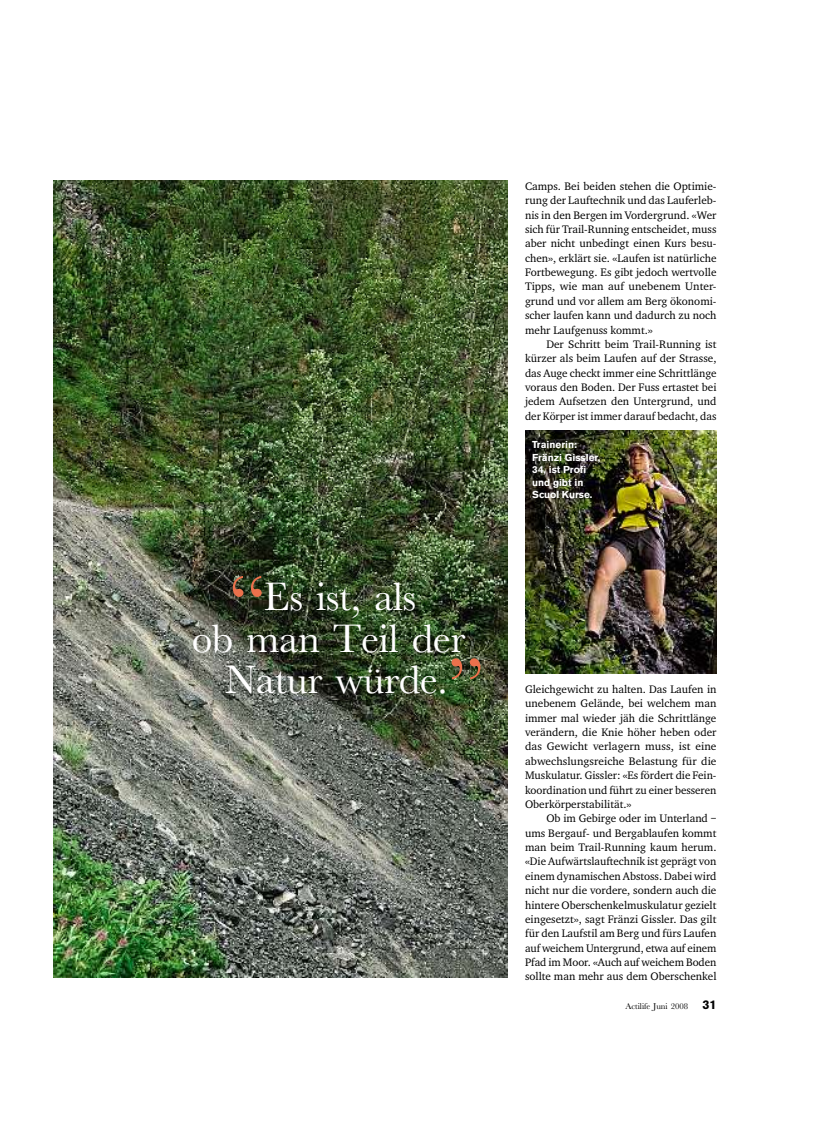
<style>
.page{position:relative;width:830px;height:1134px;background:#fff}
.page>*{position:absolute;margin:0;border:0;box-sizing:border-box;transform-origin:0 0}
.t1{font:41.25px "M Baskerville OV LWPMAB";letter-spacing:-.01em;color:#fff}
.t2{font:11.25px "Charter EF Regular OV MWPMAB";color:#000}
.t3{font:10px/12.5px "Akzidenz Grotesk BE Bold OV KWPMAB";color:#fff}
.t4{font:8.75px "M Baskerville OV LWPMAB";color:#000}
.s1{font-size:82.5px;color:#eb714c}
.s2{font-family:"Akzidenz Grotesk BE Bold OV KWPMAB";font-size:12.5px}
</style>
<div class="page">
<img style="left:53px;top:181px;width:454px;height:796px">
<img style="left:525px;top:430px;width:191px;height:243px">
<p class="t1" style="left:227px;top:573px;width:190px"><span class="s1">“</span>Es ist, als</p>
<p class="t1" style="left:191px;top:615px;width:275px">ob man Teil der</p>
<p class="t1" style="left:225px;top:656px;width:261px">Natur würde.<span class="s1">”</span></p>
<p class="t2" style="left:525px;top:179px;width:193px">Camps. Bei beiden stehen die Optimie-</p>
<p class="t2" style="left:525px;top:194px;width:193px">rung der Lauftechnik und das Lauferleb-</p>
<p class="t2" style="left:525px;top:208px;width:193px">nis in den Bergen im Vordergrund. «Wer</p>
<p class="t2" style="left:525px;top:222px;width:193px">sich für Trail-Running entscheidet, muss</p>
<p class="t2" style="left:525px;top:237px;width:193px">aber nicht unbedingt einen Kurs besu-</p>
<p class="t2" style="left:525px;top:251px;width:193px">chen», erklärt sie. «Laufen ist natürliche</p>
<p class="t2" style="left:525px;top:266px;width:193px">Fortbewegung. Es gibt jedoch wertvolle</p>
<p class="t2" style="left:525px;top:280px;width:193px">Tipps, wie man auf unebenem Unter-</p>
<p class="t2" style="left:525px;top:294px;width:193px">grund und vor allem am Berg ökonomi-</p>
<p class="t2" style="left:525px;top:309px;width:193px">scher laufen kann und dadurch zu noch</p>
<p class="t2" style="left:525px;top:323px;width:129px">mehr Laufgenuss kommt.»</p>
<p class="t2" style="left:546px;top:337px;width:171px">Der Schritt beim Trail-Running ist</p>
<p class="t2" style="left:525px;top:352px;width:193px">kürzer als beim Laufen auf der Strasse,</p>
<p class="t2" style="left:525px;top:366px;width:193px">das Auge checkt immer eine Schrittlänge</p>
<p class="t2" style="left:525px;top:381px;width:193px">voraus den Boden. Der Fuss ertastet bei</p>
<p class="t2" style="left:525px;top:395px;width:193px">jedem Aufsetzen den Untergrund, und</p>
<p class="t2" style="left:525px;top:409px;width:193px">der Körper ist immer darauf bedacht, das</p>
<p class="t3" style="left:532px;top:439px;width:70px">Trainerin:<br>Fränzi Gissler,<br>34, ist Profi und gibt in<br>Scuol Kurse.</p>
<p class="t2" style="left:525px;top:682px;width:193px">Gleichgewicht zu halten. Das Laufen in</p>
<p class="t2" style="left:525px;top:697px;width:193px">unebenem Gelände, bei welchem man</p>
<p class="t2" style="left:525px;top:711px;width:193px">immer mal wieder jäh die Schrittlänge</p>
<p class="t2" style="left:525px;top:726px;width:193px">verändern, die Knie höher heben oder</p>
<p class="t2" style="left:525px;top:740px;width:193px">das Gewicht verlagern muss, ist eine</p>
<p class="t2" style="left:525px;top:754px;width:193px">abwechslungsreiche Belastung für die</p>
<p class="t2" style="left:525px;top:769px;width:193px">Muskulatur. Gissler: «Es fördert die Fein-</p>
<p class="t2" style="left:525px;top:783px;width:193px">koordination und führt zu einer besseren</p>
<p class="t2" style="left:525px;top:797px;width:108px">Oberkörperstabilität.»</p>
<p class="t2" style="left:546px;top:812px;width:171px">Ob im Gebirge oder im Unterland –</p>
<p class="t2" style="left:525px;top:826px;width:193px">ums Bergauf- und Bergablaufen kommt</p>
<p class="t2" style="left:525px;top:841px;width:193px">man beim Trail-Running kaum herum.</p>
<p class="t2" style="left:525px;top:855px;width:193px">«Die Aufwärtslauftechnik ist geprägt von</p>
<p class="t2" style="left:525px;top:869px;width:193px">einem dynamischen Abstoss. Dabei wird</p>
<p class="t2" style="left:525px;top:884px;width:193px">nicht nur die vordere, sondern auch die</p>
<p class="t2" style="left:525px;top:898px;width:193px">hintere Oberschenkelmuskulatur gezielt</p>
<p class="t2" style="left:525px;top:912px;width:193px">eingesetzt», sagt Fränzi Gissler. Das gilt</p>
<p class="t2" style="left:525px;top:927px;width:193px">für den Laufstil am Berg und fürs Laufen</p>
<p class="t2" style="left:525px;top:941px;width:193px">auf weichem Untergrund, etwa auf einem</p>
<p class="t2" style="left:525px;top:956px;width:193px">Pfad im Moor. «Auch auf weichem Boden</p>
<p class="t2" style="left:525px;top:970px;width:193px">sollte man mehr aus dem Oberschenkel</p>
<p class="t4" style="left:625px;top:1001px;width:92px">Actilife Juni 2008 <span class="s2">31</span></p>
</div>
